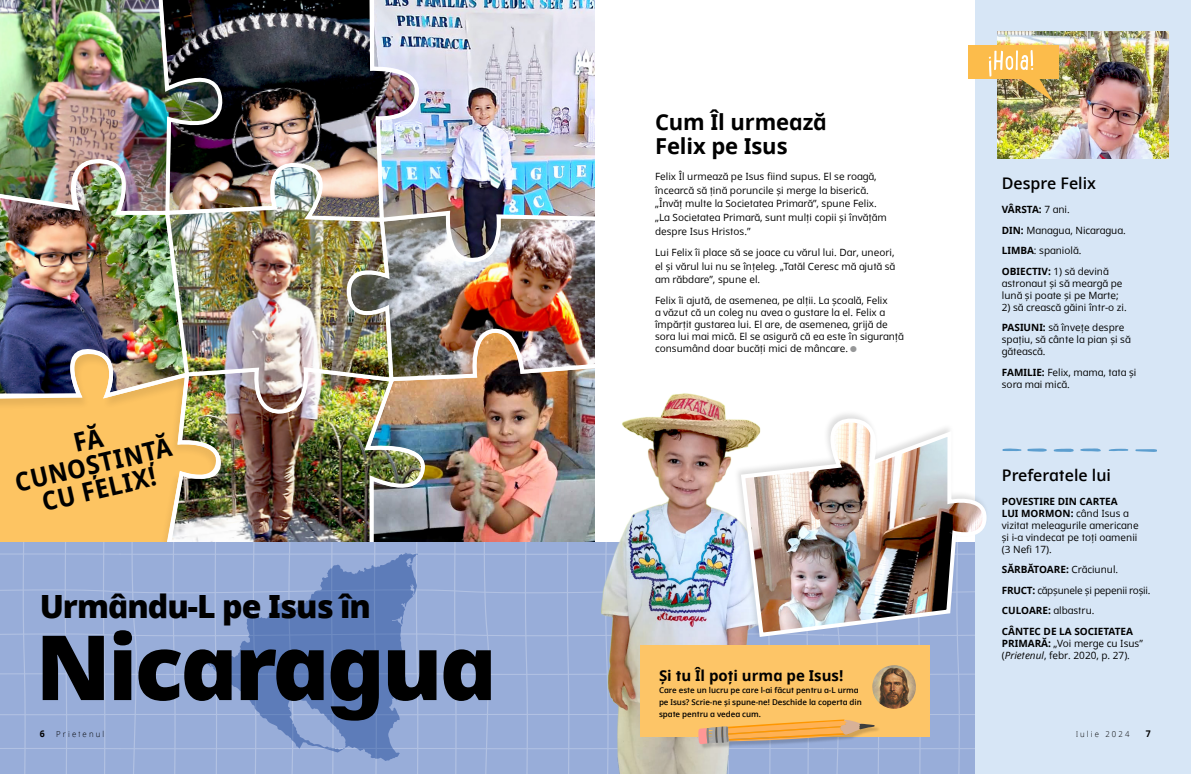
<style>
.page{position:relative;width:1191px;height:774px;background:#fff}
.page>*{position:absolute;margin:0;border:0;box-sizing:border-box;transform-origin:0 0}
.t1{font:800 90px "Dots Solidlds Lat";letter-spacing:-.03em;color:#000}
.t2{font:800 32px "Dots Solidlds Lat";letter-spacing:-.03em;color:#000}
.t3{font:700 26px/25px "Dots Solid Condlds Lat";color:#000;text-align:center}
.t4{font:700 22px/24px "Dots Solidlds Lat";letter-spacing:-.005em;color:#000}
.t5{font:600 16px "Dots Solidlds Lat";color:#000}
.t6{font:700 15px "Dots Solidlds Lat";color:#000}
.p2_10_12_Dots{font:10px/12px "Dots Solidlds Lat";color:#000}
.p2_10_15_Dots{font:10px/13.7px "Dots Solidlds Lat";color:#000}
.p2_10_12_Dots-2{font:700 10px "Dots Solidlds Lat";color:#000}
.p2_10_12_Dots-3{font:10px "Dots Solidlds Lat";letter-spacing:-.025em;color:#000}
.t7{font:700 9.2px "Dots Solidlds Lat";color:#000;scale:.95 1}
.t8{font:300 8.2px "Dots Solidlds Lat";letter-spacing:.28em;color:#000;scale:.95 1}
.t9{font:600 8px/12px "Dots Solidlds Lat";letter-spacing:-.005em;color:#000}
.s1{font-family:"Ding P Ilds Dpi";font-size:8.5px;color:#969798}
.s2{font-weight:400}
.s3{font-weight:700}
.s4{font-style:italic}
</style>
<div class="page">
<img style="left:395px;top:0;width:200px;height:542px">
<img style="left:222px;top:0;width:199px;height:224px">
<img style="left:0;top:0;width:222px;height:154px">
<img style="left:226px;top:369px;width:204px;height:173px">
<img style="left:0;top:154px;width:163px;height:189px">
<img style="left:0;top:343px;width:226px;height:199px">
<img style="left:163px;top:153px;width:232px;height:260px">
<svg style="left:121px;top:542px;width:350px;height:232px;background:#99aed9"></svg>
<div style="left:0;top:542px;width:121px;height:232px;background:#98add9"></div>
<div style="left:975px;top:0;width:216px;height:774px;background:#d7e6f6"></div>
<img style="left:998px;top:31px;width:170px;height:128px">
<svg style="left:1002px;top:448px;width:19px;height:3px"></svg>
<svg style="left:1027px;top:448px;width:20px;height:4px"></svg>
<svg style="left:1053px;top:448px;width:21px;height:4px"></svg>
<svg style="left:1080px;top:448px;width:21px;height:4px"></svg>
<svg style="left:1108px;top:449px;width:20px;height:2px"></svg>
<svg style="left:1135px;top:449px;width:22px;height:3px"></svg>
<div style="left:967px;top:45px;width:91px;height:34px;background:#fcbc4b"></div>
<img style="left:471px;top:293px;width:262px;height:481px">
<div style="left:640px;top:645px;width:289px;height:91px;background:#fdc567"></div>
<svg style="left:698px;top:542px;width:277px;height:232px"></svg>
<svg style="left:203px;top:552px;width:215px;height:209px;background:#7a94c8"></svg>
<div style="left:733px;top:410px;width:256px;height:229px;background:#000;opacity:.13"></div>
<img style="left:738px;top:416px;width:251px;height:223px">
<img style="left:988px;top:50px;width:65px;height:51px">
<img style="left:872px;top:665px;width:44px;height:44px;border-radius:22px">
<p class="t3" style="left:7px;top:446px;width:161px;rotate:-13deg">FĂ<br>CUNOȘTINȚĂ<br>CU FELIX!</p>
<p class="t2" style="left:40px;top:582px;width:333px">Urmându-L pe Isus în</p>
<p class="t1" style="left:36px;top:599px;width:462px">Nicaragua</p>
<p class="t4" style="left:655px;top:111px;width:173px">Cum Îl urmează<br>Felix pe Isus</p>
<p class="p2_10_15_Dots" style="left:655px;top:170px;width:233px">Felix Îl urmează pe Isus fiind supus. El se roagă, încearcă să țină poruncile și merge la biserică. „Învăț multe la Societatea Primară”, spune Felix. „La Societatea Primară, sunt mulți copii și învățăm despre Isus Hristos.”</p>
<p class="p2_10_15_Dots" style="left:655px;top:246px;width:242px;text-align:justify">Lui Felix îi place să se joace cu vărul lui. Dar, uneori, el și vărul lui nu se înțeleg. „Tatăl Ceresc mă ajută să am răbdare”, spune el.</p>
<p class="p2_10_12_Dots" style="left:655px;top:294px;width:250px">Felix îi ajută, de asemenea, pe alții. La școală, Felix<br>a văzut că un coleg nu avea o gustare la el. Felix a împărțit gustarea lui. El are, de asemenea, grijă de sora lui mai mică. El se asigură că ea este în siguranță consumând doar bucăți mici de mâncare. <span class="s1">●</span></p>
<p class="t6" style="left:659px;top:664px;width:186px">Și tu Îl poți urma pe Isus!</p>
<p class="t9" style="left:659px;top:684px;width:204px">Care este un lucru pe care l-ai făcut pentru a-L urma pe Isus? Scrie-ne și spune-ne! Deschide la coperta din spate pentru a vedea cum.</p>
<p class="t5" style="left:1001px;top:172px;width:96px">Despre Felix</p>
<p class="p2_10_12_Dots-2" style="left:1001px;top:202px;width:69px">VÂRSTA: <span class="s2">7 ani.</span></p>
<p class="p2_10_12_Dots" style="left:1001px;top:224px;width:125px"><span class="s3">DIN:</span> Managua, Nicaragua.</p>
<p class="p2_10_12_Dots" style="left:1001px;top:245px;width:81px"><span class="s3">LIMBA</span>: spaniolă.</p>
<p class="p2_10_12_Dots" style="left:1001px;top:265px;width:122px"><span class="s3">OBIECTIV:</span> 1) să devină astronaut și să meargă pe lună și poate și pe Marte;</p>
<p class="p2_10_12_Dots" style="left:1001px;top:301px;width:126px">2) să crească găini într--o zi.</p>
<p class="p2_10_12_Dots" style="left:1001px;top:322px;width:130px"><span class="s3">PASIUNI:</span> să învețe despre spațiu, să cânte la pian și să gătească.</p>
<p class="p2_10_12_Dots" style="left:1001px;top:366px;width:136px"><span class="s3">FAMILIE:</span> Felix, mama, tata și sora mai mică.</p>
<p class="t5" style="left:1001px;top:463px;width:111px">Preferatele lui</p>
<p class="p2_10_12_Dots" style="left:1001px;top:495px;width:138px"><span class="s3">POVESTIRE DIN CARTEA<br>LUI MORMON:</span> când Isus a vizitat meleagurile americane și i--a vindecat pe toți oamenii (3 Nefi 17).</p>
<p class="p2_10_12_Dots-2" style="left:1001px;top:562px;width:118px">SĂRBĂTOARE: <span class="s2">Crăciunul.</span></p>
<p class="p2_10_12_Dots-3" style="left:1001px;top:583px;width:150px"><span class="s3">FRUCT:</span> căpșunele și pepenii roșii.</p>
<p class="p2_10_12_Dots" style="left:1001px;top:605px;width:94px"><span class="s3">CULOARE:</span> albastru.</p>
<p class="p2_10_12_Dots" style="left:1001px;top:625px;width:142px"><span class="s3">CÂNTEC DE LA SOCIETATEA<br>PRIMARĂ:</span> „Voi merge cu Isus” (<span class="s4">Prietenul</span>, febr. 2020, p. 27).</p>
<p class="t7" style="left:40px;top:727px;width:7px">6</p>
<p class="t8" style="left:56px;top:728px;width:52px">Prietenul</p>
<p class="t8" style="left:1076px;top:728px;width:58px">Iulie 2024</p>
<p class="t7" style="left:1146px;top:727px;width:7px">7</p>
</div>
